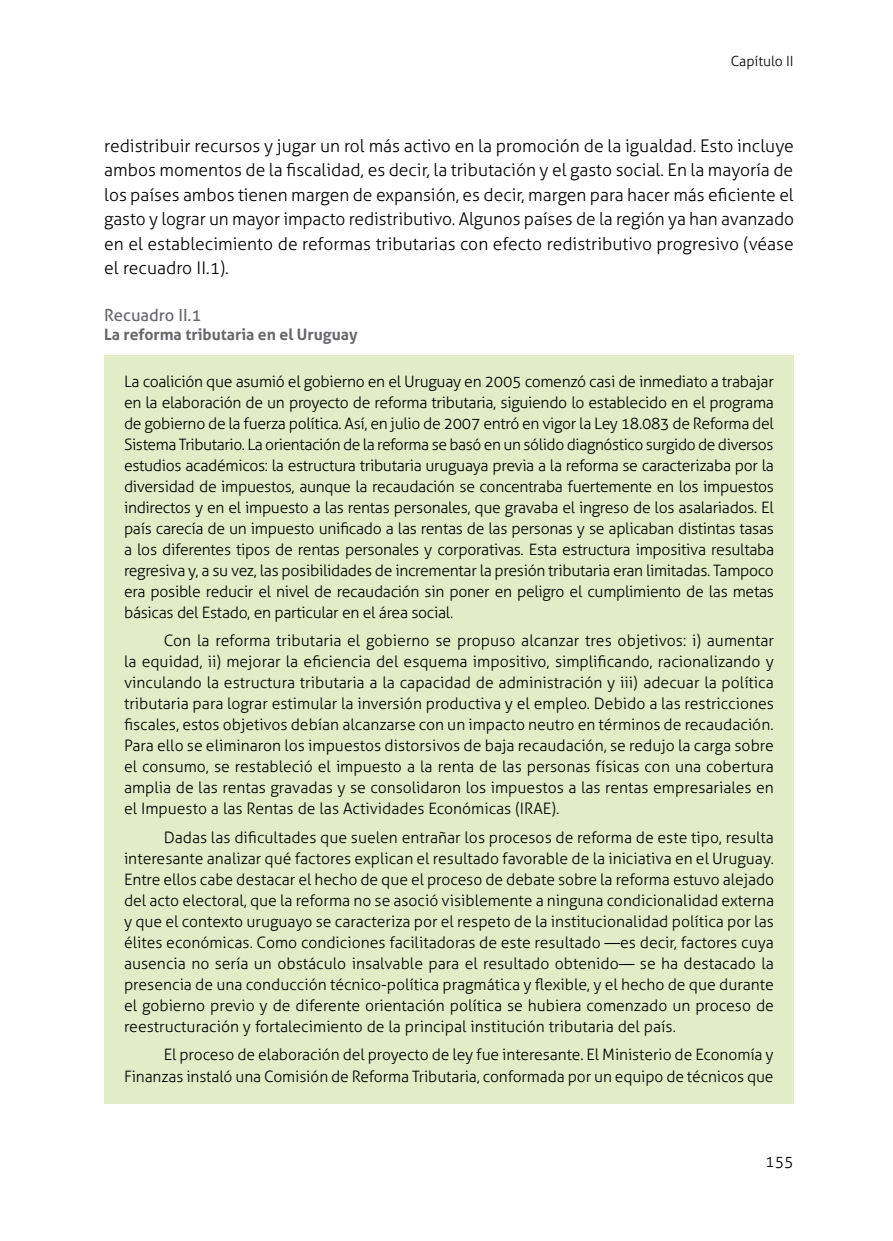
<style>
.page{position:relative;width:893px;height:1241px;background:#fff}
.page>*{position:absolute;margin:0;border:0;box-sizing:border-box;transform-origin:0 0}
.t1{font:300 17.5px/24.5px "Aller";color:#000;text-align:justify}
.t2{font:17.5px/24.5px "Aller Light 2";color:#000}
.t3{font:16.62px "Aller";color:#68676c}
.t4{font:300 15.75px/21px "Aller";color:#000;text-align:justify}
.t5{font:15.75px/21px "Aller Light 2";color:#000;text-align:justify}
.t6{font:15.75px "Aller Light 2";letter-spacing:-.02em;color:#000}
.t7{font:700 15.75px "Aller";color:#68676c}
.t8{font:300 14px "Aller";letter-spacing:-.005em;color:#000}
</style>
<div class="page">
<div style="left:104px;top:355px;width:690px;height:748px;background:#e2ecc6"></div>
<p class="t8" style="left:731px;top:53px;width:64px">Capítulo II</p>
<p class="t1" style="left:104px;top:133px;width:691px">redistribuir recursos y jugar un rol más activo en la promoción de la igualdad. Esto incluye</p>
<p class="t2" style="left:104px;top:158px;width:691px">ambos momentos de la fiscalidad, es decir, la tributación y el gasto social. En la mayoría de los países ambos tienen margen de expansión, es decir, margen para hacer más eficiente el</p>
<p class="t1" style="left:104px;top:207px;width:691px">gasto y lograr un mayor impacto redistributivo. Algunos países de la región ya han avanzado en el establecimiento de reformas tributarias con efecto redistributivo progresivo (véase el recuadro II.1).</p>
<p class="t3" style="left:104px;top:304px;width:99px">Recuadro II.1</p>
<p class="t7" style="left:104px;top:324px;width:255px">La reforma tributaria en el Uruguay</p>
<p class="t4" style="left:124px;top:370px;width:651px">La coalición que asumió el gobierno en el Uruguay en 2005 comenzó casi de inmediato a trabajar en la elaboración de un proyecto de reforma tributaria, siguiendo lo establecido en el programa de gobierno de la fuerza política. Así, en julio de 2007 entró en vigor la Ley 18.083 de Reforma del Sistema Tributario. La orientación de la reforma se basó en un sólido diagnóstico surgido de diversos estudios académicos: la estructura tributaria uruguaya previa a la reforma se caracterizaba por la diversidad de impuestos, aunque la recaudación se concentraba fuertemente en los impuestos indirectos y en el impuesto a las rentas personales, que gravaba el ingreso de los asalariados. El</p>
<p class="t6" style="left:124px;top:518px;width:651px">país carecía de un impuesto unificado a las rentas de las personas y se aplicaban distintas tasas</p>
<p class="t4" style="left:124px;top:538px;width:652px">a los diferentes tipos de rentas personales y corporativas. Esta estructura impositiva resultaba regresiva y, a su vez, las posibilidades de incrementar la presión tributaria eran limitadas. Tampoco era posible reducir el nivel de recaudación sin poner en peligro el cumplimiento de las metas básicas del Estado, en particular en el área social.</p>
<p class="t4" style="left:164px;top:630px;width:612px">Con la reforma tributaria el gobierno se propuso alcanzar tres objetivos: i) aumentar</p>
<p class="t5" style="left:124px;top:651px;width:651px">la equidad, ii) mejorar la eficiencia del esquema impositivo, simplificando, racionalizando y vinculando la estructura tributaria a la capacidad de administración y iii) adecuar la política tributaria para lograr estimular la inversión productiva y el empleo. Debido a las restricciones fiscales, estos objetivos debían alcanzarse con un impacto neutro en términos de recaudación.</p>
<p class="t4" style="left:124px;top:735px;width:651px">Para ello se eliminaron los impuestos distorsivos de baja recaudación, se redujo la carga sobre el consumo, se restableció el impuesto a la renta de las personas físicas con una cobertura amplia de las rentas gravadas y se consolidaron los impuestos a las rentas empresariales en el Impuesto a las Rentas de las Actividades Económicas (IRAE).</p>
<p class="t5" style="left:164px;top:826px;width:612px">Dadas las dificultades que suelen entrañar los procesos de reforma de este tipo, resulta</p>
<p class="t4" style="left:124px;top:847px;width:652px">interesante analizar qué factores explican el resultado favorable de la iniciativa en el Uruguay.<br>Entre ellos cabe destacar el hecho de que el proceso de debate sobre la reforma estuvo alejado del acto electoral, que la reforma no se asoció visiblemente a ninguna condicionalidad externa y que el contexto uruguayo se caracteriza por el respeto de la institucionalidad política por las élites económicas. Como condiciones facilitadoras de este resultado —es decir, factores cuya ausencia no sería un obstáculo insalvable para el resultado obtenido— se ha destacado la</p>
<p class="t5" style="left:124px;top:973px;width:651px">presencia de una conducción técnico-política pragmática y flexible, y el hecho de que durante</p>
<p class="t4" style="left:124px;top:994px;width:651px">el gobierno previo y de diferente orientación política se hubiera comenzado un proceso de reestructuración y fortalecimiento de la principal institución tributaria del país.</p>
<p class="t4" style="left:124px;top:1044px;width:651px;text-align:right">El proceso de elaboración del proyecto de ley fue interesante. El Ministerio de Economía y<br>Finanzas instaló una Comisión de Reforma Tributaria, conformada por un equipo de técnicos que</p>
<p class="t4" style="left:765px;top:1151px;width:30px">155</p>
</div>
